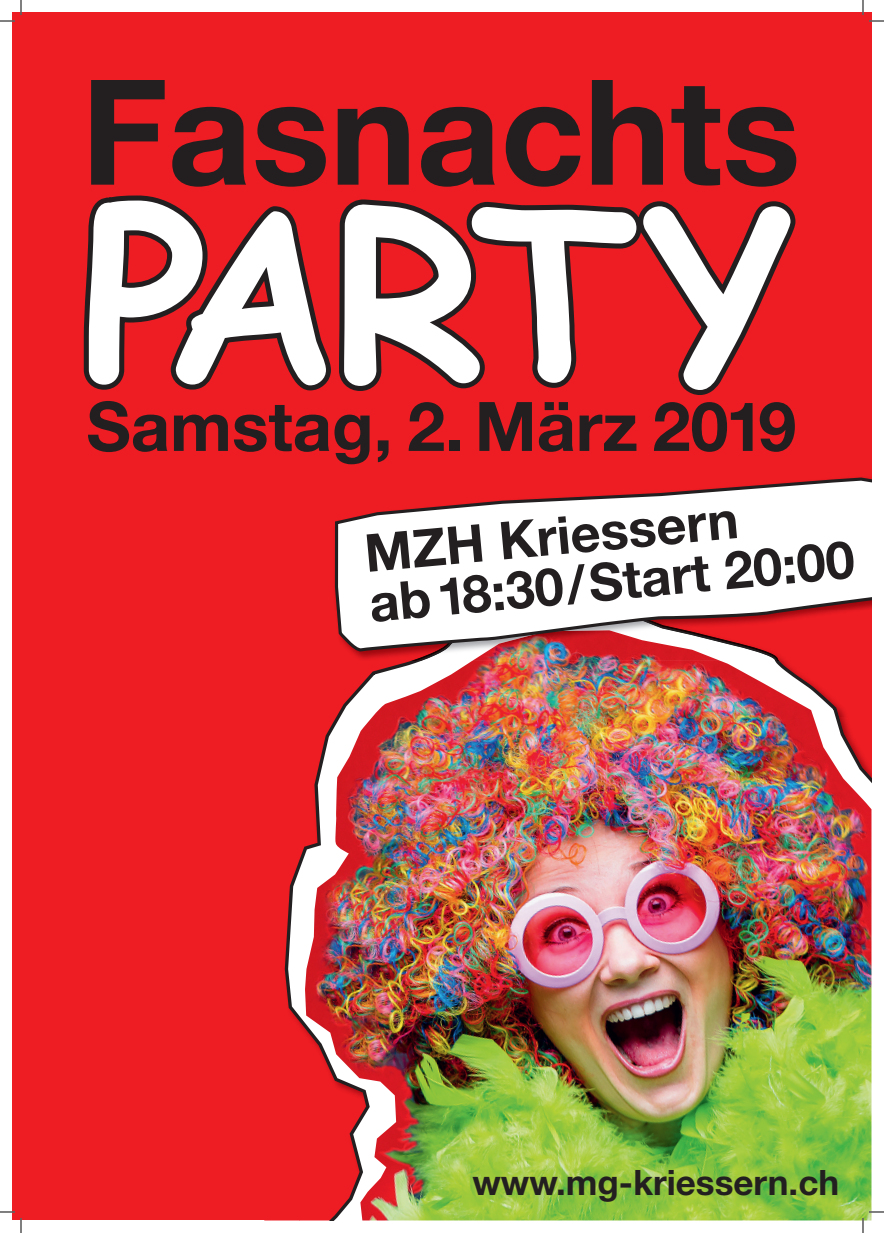
<style>
.page{position:relative;width:884px;height:1233px;background:#fff}
.page>*{position:absolute;margin:0;border:0;box-sizing:border-box;transform-origin:0 0}
.t1{font:700 236.3px "Comic Sans MS";letter-spacing:-.04em;color:#fff}
.t2{font:700 146.5px "Helvetica Neue LT";color:#231f20}
.t3{font:700 68.3px "Helvetica Neue LT";color:#231f20}
.t4{font:700 52.3px/50px "Helvetica Neue LT";color:#231f20}
.t5{font:700 35px "Helvetica Neue LT";color:#231f20}
</style>
<div class="page">
<div style="left:12px;top:12px;width:859px;height:1208px;background:#ee1d23"></div>
<svg style="left:84px;top:195px;width:711px;height:200px"></svg>
<svg style="left:284px;top:846px;width:21px;height:186px;fill:#fafafa"></svg>
<img style="left:305px;top:663px;width:566px;height:557px">
<svg style="left:334px;top:477px;width:537px;height:186px"></svg>
<svg style="left:0;top:1211px;width:15px;height:1px"></svg>
<svg style="left:869px;top:1211px;width:15px;height:1px"></svg>
<svg style="left:0;top:0;width:22px;height:22px"></svg>
<svg style="left:20px;top:1218px;width:2px;height:15px"></svg>
<svg style="left:862px;top:0;width:22px;height:22px"></svg>
<svg style="left:862px;top:1218px;width:2px;height:15px"></svg>
<h2 class="t2" style="left:81px;top:42px;width:721px">Fasnachts</h2>
<h1 class="t1" style="left:82px;top:121px;width:714px">PARTY</h1>
<h3 class="t3" style="left:86px;top:384px;width:711px">Samstag, 2. März 2019</h3>
<p class="t4" style="left:362px;top:526px;width:489px;rotate:-5deg">MZH Kriessern<br>ab 18:30/ Start 20:00</p>
<p class="t5" style="left:472px;top:1161px;width:368px">www.mg-kriessern.ch</p>
</div>
